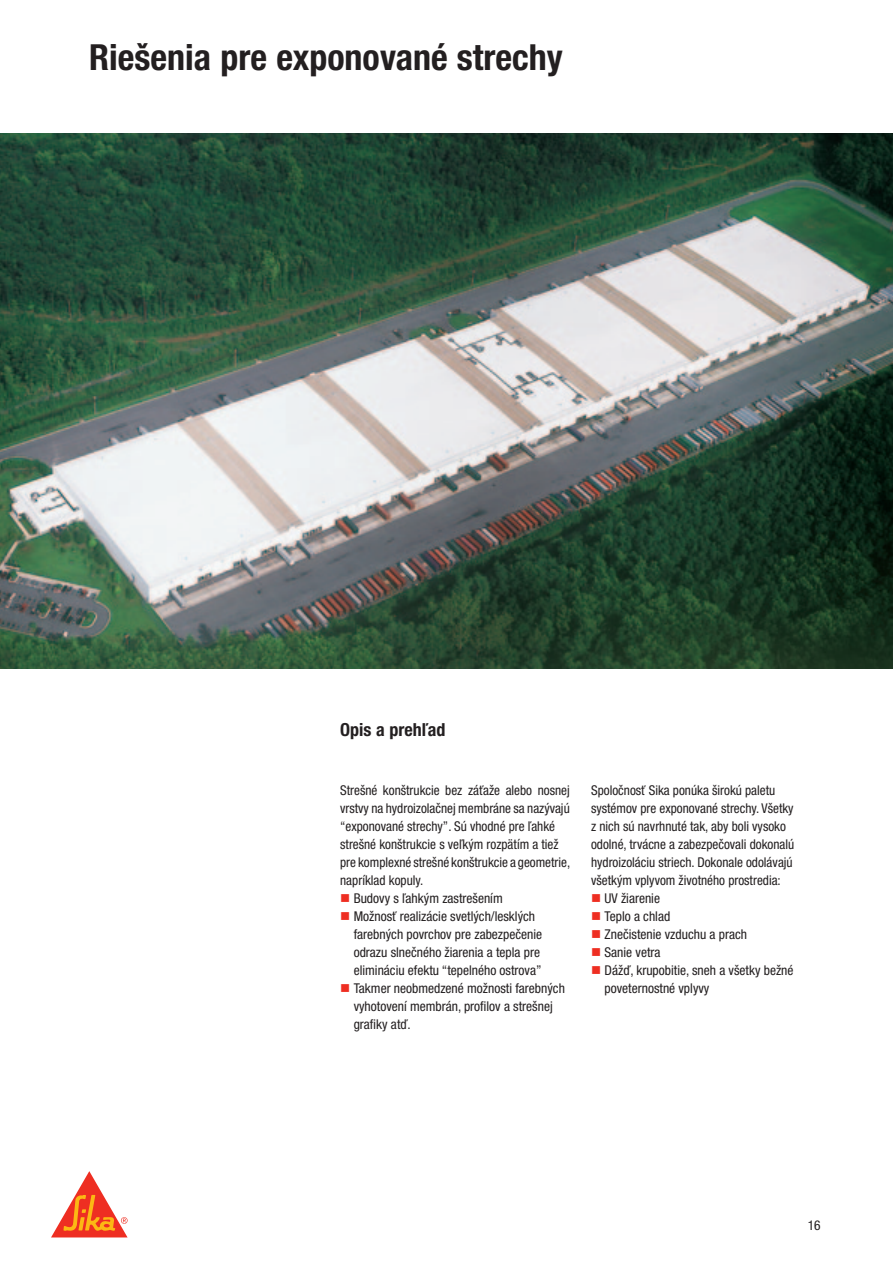
<style>
.page{position:relative;width:893px;height:1263px;background:#fff}
.page>*{position:absolute;margin:0;border:0;box-sizing:border-box;transform-origin:0 0}
.t1{font:700 condensed 36px "Helvetica Neue LT Pro";color:#231f20}
.t2{font:700 condensed 18px "Helvetica Neue LT Pro";color:#231f20}
.t3{font:condensed 13.5px/18px "Helvetica Neue LT Pro";color:#231f20}
.s1{color:#ee2e22}
</style>
<div class="page">
<svg style="left:51px;top:1171px;width:77px;height:66px"></svg>
<img style="left:0;top:134px;width:893px;height:535px">
<h1 class="t1" style="left:89px;top:36px;width:475px">Riešenia pre exponované strechy</h1>
<h2 class="t2" style="left:340px;top:718px;width:107px">Opis a prehľad</h2>
<p class="t3" style="left:340px;top:781px;width:232px">Strešné konštrukcie bez záťaže alebo nosnej vrstvy na hydroizolačnej membráne sa nazývajú “exponované strechy”. Sú vhodné pre ľahké strešné konštrukcie s veľkým rozpätím a tiež pre komplexné strešné konštrukcie a geometrie, napríklad kopuly.</p>
<p class="t3" style="left:340px;top:889px;width:164px"><span class="s1">■</span> Budovy s ľahkým zastrešením</p>
<p class="t3" style="left:354px;top:907px;width:190px;text-indent:-14px"><span class="s1">■</span> Možnosť realizácie svetlých/lesklých farebných povrchov pre zabezpečenie odrazu slnečného žiarenia a tepla pre elimináciu efektu “tepelného ostrova”</p>
<p class="t3" style="left:354px;top:979px;width:213px;text-indent:-14px"><span class="s1">■</span> Takmer neobmedzené možnosti farebných vyhotovení membrán, profilov a strešnej grafiky atď.</p>
<p class="t3" style="left:591px;top:781px;width:205px">Spoločnosť Sika ponúka širokú paletu systémov pre exponované strechy. Všetky z nich sú navrhnuté tak, aby boli vysoko odolné, trvácne a zabezpečovali dokonalú hydroizoláciu striech. Dokonale odolávajú všetkým vplyvom životného prostredia:</p>
<p class="t3" style="left:591px;top:889px;width:70px"><span class="s1">■</span> UV žiarenie</p>
<p class="t3" style="left:591px;top:907px;width:81px"><span class="s1">■</span> Teplo a chlad</p>
<p class="t3" style="left:591px;top:925px;width:157px"><span class="s1">■</span> Znečistenie vzduchu a prach</p>
<p class="t3" style="left:591px;top:943px;width:71px"><span class="s1">■</span> Sanie vetra</p>
<p class="t3" style="left:605px;top:961px;width:190px;text-indent:-14px"><span class="s1">■</span> Dážď, krupobitie, sneh a všetky bežné poveternostné vplyvy</p>
<p class="t3" style="left:808px;top:1216px;width:14px">16</p>
</div>
